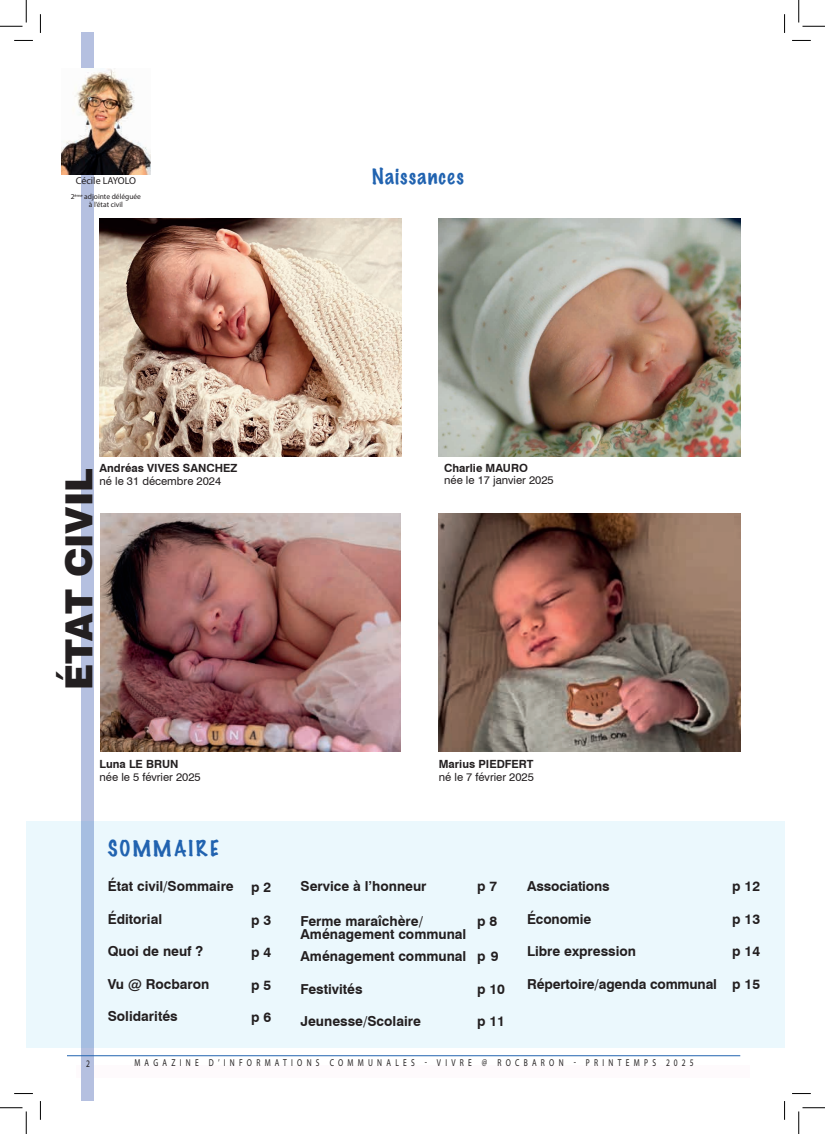
<style>
.page{position:relative;width:825px;height:1134px;background:#fff}
.page>*{position:absolute;margin:0;border:0;box-sizing:border-box;transform-origin:0 0}
.t1{font:900 37.5px "Swiss 721 BT";color:#231f20}
.t2{font:100 20px "Marker Felt";letter-spacing:.05em;color:#2163b0}
.t3{font:100 20px "Marker Felt";letter-spacing:.1em;color:#2163b0}
.t4{font:700 13.75px "Swiss 721 BT";color:#231f20}
.t5{font:11.25px "Swiss 721 BT";color:#231f20}
.t6{font:700 11.25px "Swiss 721 BT";color:#231f20}
.t7{font:10px "Myriad Pro";letter-spacing:.57em;color:#231f20;scale:.75 1}
.t8{font:10px "Myriad Pro";color:#231f20}
.t9{font:7.5px/7.5px "Myriad Pro";color:#231f20;text-align:center}
</style>
<div class="page">
<div style="left:76px;top:1064px;width:673px;height:13px;background:#fefafc"></div>
<div style="left:81px;top:32px;width:12px;height:1068px;background:#b5c0e0"></div>
<div style="left:26px;top:821px;width:759px;height:227px;background:#ebf8fd"></div>
<hr style="left:67px;top:1055px;width:673px;height:1px;background:#2163b0">
<img style="left:62px;top:68px;width:88px;height:107px">
<img style="left:439px;top:218px;width:301px;height:238px">
<img style="left:100px;top:218px;width:301px;height:238px">
<img style="left:100px;top:513px;width:301px;height:238px">
<img style="left:439px;top:513px;width:301px;height:238px">
<svg style="left:14px;top:40px;width:19px;height:1px"></svg>
<svg style="left:792px;top:40px;width:19px;height:1px"></svg>
<svg style="left:14px;top:1093px;width:19px;height:1px"></svg>
<svg style="left:792px;top:1093px;width:19px;height:1px"></svg>
<svg style="left:40px;top:14px;width:1px;height:19px"></svg>
<svg style="left:40px;top:1101px;width:1px;height:18px"></svg>
<svg style="left:784px;top:14px;width:1px;height:19px"></svg>
<svg style="left:784px;top:1101px;width:1px;height:18px"></svg>
<svg style="left:0;top:0;width:27px;height:27px"></svg>
<svg style="left:0;top:1107px;width:27px;height:26px"></svg>
<svg style="left:798px;top:0;width:27px;height:27px"></svg>
<svg style="left:798px;top:1107px;width:27px;height:26px"></svg>
<p class="t8" style="left:76px;top:174px;width:62px">Cécile LAYOLO</p>
<p class="t9" style="left:71px;top:193px;width:72px">2<sup>ème</sup> adjointe déléguée à l’état civil</p>
<h2 class="t2" style="left:372px;top:161px;width:93px">Naissances</h2>
<p class="t6" style="left:100px;top:460px;width:139px">Andréas VIVES SANCHEZ</p>
<p class="t5" style="left:100px;top:474px;width:123px">né le 31 décembre 2024</p>
<h1 class="t1" style="left:56px;top:690px;width:224px;rotate:-90deg">ÉTAT CIVIL</h1>
<p class="t6" style="left:444px;top:460px;width:85px">Charlie MAURO</p>
<p class="t5" style="left:444px;top:473px;width:111px">née le 17 janvier 2025</p>
<p class="t6" style="left:100px;top:756px;width:80px">Luna LE BRUN</p>
<p class="t5" style="left:100px;top:769px;width:103px">née le 5 février 2025</p>
<p class="t6" style="left:439px;top:756px;width:96px">Marius PIEDFERT</p>
<p class="t5" style="left:439px;top:769px;width:97px">né le 7 février 2025</p>
<h2 class="t3" style="left:108px;top:832px;width:113px">SOMMAIRE</h2>
<p class="t4" style="left:108px;top:876px;width:128px">État civil/Sommaire</p>
<p class="t4" style="left:108px;top:909px;width:56px">Éditorial</p>
<p class="t4" style="left:108px;top:941px;width:97px">Quoi de neuf ?</p>
<p class="t4" style="left:108px;top:974px;width:103px">Vu @ Rocbaron</p>
<p class="t4" style="left:108px;top:1006px;width:71px">Solidarités</p>
<p class="t4" style="left:251px;top:877px;width:22px">p 2</p>
<p class="t4" style="left:251px;top:910px;width:22px">p 3</p>
<p class="t4" style="left:251px;top:942px;width:22px">p 4</p>
<p class="t4" style="left:251px;top:975px;width:22px">p 5</p>
<p class="t4" style="left:251px;top:1007px;width:22px">p 6</p>
<p class="t4" style="left:301px;top:876px;width:128px">Service à l’honneur</p>
<p class="t4" style="left:301px;top:911px;width:124px">Ferme maraîchère/</p>
<p class="t4" style="left:301px;top:946px;width:167px">Aménagement communal</p>
<p class="t4" style="left:301px;top:979px;width:64px">Festivités</p>
<p class="t4" style="left:301px;top:1011px;width:122px">Jeunesse/Scolaire</p>
<p class="t4" style="left:301px;top:923px;width:167px">Aménagement communal</p>
<p class="t4" style="left:477px;top:876px;width:22px">p 7</p>
<p class="t4" style="left:477px;top:911px;width:22px">p 8</p>
<p class="t4" style="left:477px;top:946px;width:23px">p 9</p>
<p class="t4" style="left:477px;top:979px;width:29px">p 10</p>
<p class="t4" style="left:477px;top:1011px;width:29px">p 11</p>
<p class="t4" style="left:527px;top:876px;width:84px">Associations</p>
<p class="t4" style="left:527px;top:909px;width:66px">Économie</p>
<p class="t4" style="left:527px;top:941px;width:110px">Libre expression</p>
<p class="t4" style="left:527px;top:974px;width:191px">Répertoire/agenda communal</p>
<p class="t7" style="left:86px;top:1056px;width:7px">2</p>
<p class="t7" style="left:134px;top:1056px;width:747px">MAGAZINE D’INFORMATIONS COMMUNALES - VIVRE @ ROCBARON - PRINTEMPS 2025</p>
<p class="t4" style="left:732px;top:876px;width:29px">p 12</p>
<p class="t4" style="left:732px;top:909px;width:29px">p 13</p>
<p class="t4" style="left:732px;top:941px;width:29px">p 14</p>
<p class="t4" style="left:732px;top:974px;width:29px">p 15</p>
</div>
